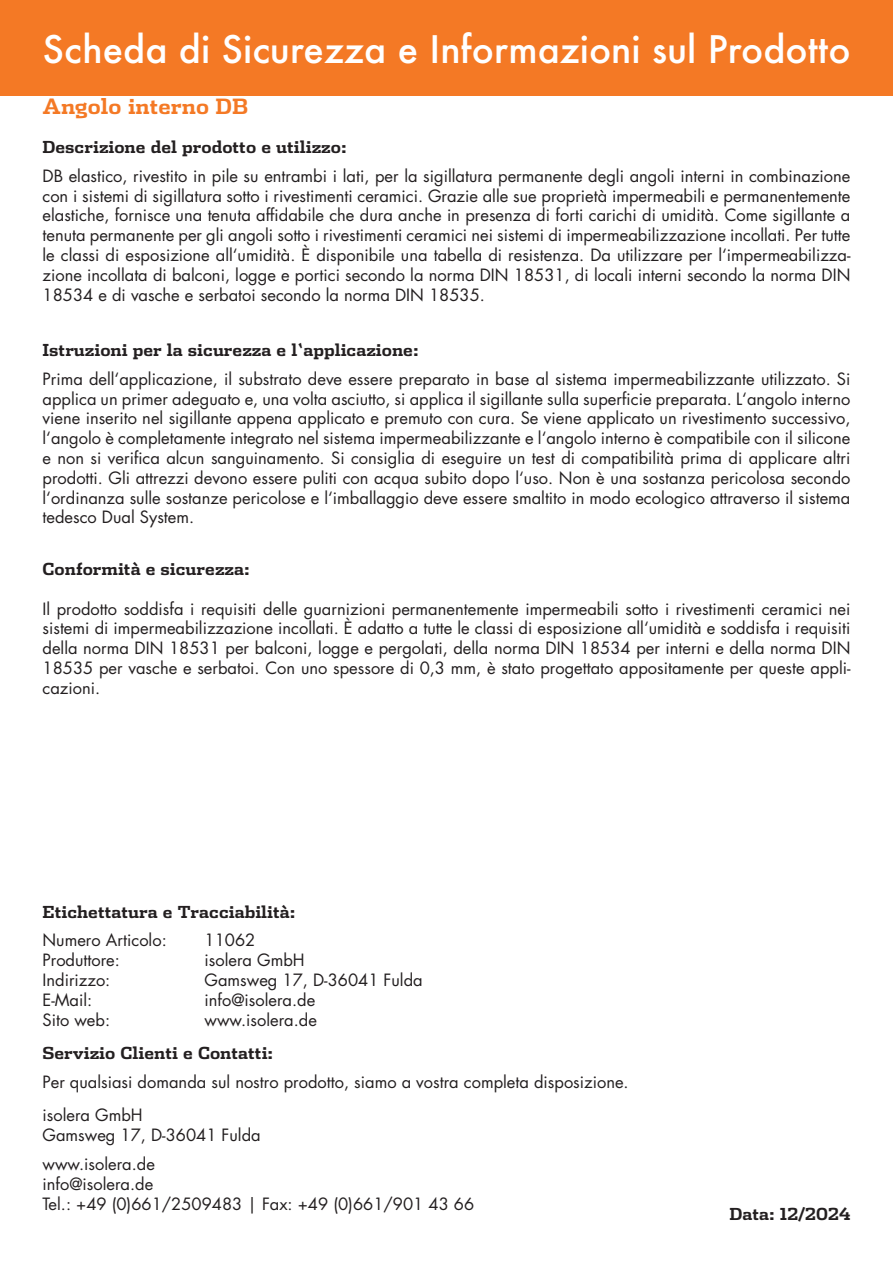
<style>
.page{position:relative;width:893px;height:1263px;background:#fff}
.page>*{position:absolute;margin:0;border:0;box-sizing:border-box;transform-origin:0 0}
.t1{font:500 36.9px "Futura";color:#fff}
.t2{font:700 21px "Dispatch";color:#f47925}
.t3{font:16.5px/19.8px "Futura Std";color:#231f20;text-align:justify}
.t4{font:700 16.5px "Dispatch";color:#231f20}
</style>
<div class="page">
<div style="left:0;top:0;width:893px;height:96px;background:#f47925"></div>
<h1 class="t1" style="left:43px;top:24px;width:809px">Scheda di Sicurezza e Informazioni sul Prodotto</h1>
<p class="t2" style="left:43px;top:92px;width:207px">Angolo interno DB</p>
<p class="t4" style="left:43px;top:135px;width:306px">Descrizione del prodotto e utilizzo:</p>
<p class="t3" style="left:43px;top:166px;width:809px">DB elastico, rivestito in pile su entrambi i lati, per la sigillatura permanente degli angoli interni in combinazione con i sistemi di sigillatura sotto i rivestimenti ceramici. Grazie alle sue proprietà impermeabili e permanentemente elastiche, fornisce una tenuta affidabile che dura anche in presenza di forti carichi di umidità. Come sigillante a tenuta permanente per gli angoli sotto i rivestimenti ceramici nei sistemi di impermeabilizzazione incollati. Per tutte le classi di esposizione all‘umidità. È disponibile una tabella di resistenza. Da utilizzare per l‘impermeabilizza&shy;zione incollata di balconi, logge e portici secondo la norma DIN 18531, di locali interni secondo la norma DIN 18534 e di vasche e serbatoi secondo la norma DIN 18535.</p>
<p class="t4" style="left:43px;top:338px;width:378px">Istruzioni per la sicurezza e l‘applicazione:</p>
<p class="t3" style="left:43px;top:369px;width:809px">Prima dell‘applicazione, il substrato deve essere preparato in base al sistema impermeabilizzante utilizzato. Si applica un primer adeguato e, una volta asciutto, si applica il sigillante sulla superficie preparata. L‘angolo interno viene inserito nel sigillante appena applicato e premuto con cura. Se viene applicato un rivestimento successivo, l‘angolo è completamente integrato nel sistema impermeabilizzante e l‘angolo interno è compatibile con il silicone e non si verifica alcun sanguinamento. Si consiglia di eseguire un test di compatibilità prima di applicare altri prodotti. Gli attrezzi devono essere puliti con acqua subito dopo l‘uso. Non è una sostanza pericolosa secondo l‘ordinanza sulle sostanze pericolose e l‘imballaggio deve essere smaltito in modo ecologico attraverso il sistema tedesco Dual System.</p>
<p class="t4" style="left:43px;top:557px;width:209px">Conformità e sicurezza:</p>
<p class="t3" style="left:43px;top:599px;width:809px">Il prodotto soddisfa i requisiti delle guarnizioni permanentemente impermeabili sotto i rivestimenti ceramici nei sistemi di impermeabilizzazione incollati. È adatto a tutte le classi di esposizione all‘umidità e soddisfa i requisiti della norma DIN 18531 per balconi, logge e pergolati, della norma DIN 18534 per interni e della norma DIN 18535 per vasche e serbatoi. Con uno spessore di 0,3 mm, è stato progettato appositamente per queste appli&shy;cazioni.</p>
<p class="t4" style="left:43px;top:900px;width:255px">Etichettatura e Tracciabilità:</p>
<p class="t3" style="left:43px;top:931px;width:126px">Numero Articolo:</p>
<p class="t3" style="left:205px;top:931px;width:52px">11062</p>
<p class="t3" style="left:43px;top:950px;width:79px">Produttore:</p>
<p class="t3" style="left:205px;top:950px;width:102px">isolera GmbH</p>
<p class="t3" style="left:43px;top:970px;width:69px">Indirizzo:</p>
<p class="t3" style="left:205px;top:970px;width:220px">Gamsweg 17, D-36041 Fulda</p>
<p class="t3" style="left:43px;top:990px;width:51px">E-Mail:</p>
<p class="t3" style="left:205px;top:990px;width:112px">info@isolera.de</p>
<p class="t3" style="left:43px;top:1010px;width:69px">Sito web:</p>
<p class="t3" style="left:205px;top:1010px;width:114px">www.isolera.de</p>
<p class="t4" style="left:43px;top:1042px;width:232px">Servizio Clienti e Contatti:</p>
<p class="t3" style="left:43px;top:1065px;width:588px;line-height:33.5px">Per qualsiasi domanda sul nostro prodotto, siamo a vostra completa disposizione. isolera GmbH</p>
<p class="t3" style="left:43px;top:1121px;width:220px;line-height:28.8px">Gamsweg 17, D-36041 Fulda www.isolera.de</p>
<p class="t3" style="left:43px;top:1174px;width:433px">info@isolera.de<br>Tel.: +49 (0)661/2509483 | Fax: +49 (0)661/901 43 66</p>
<p class="t4" style="left:729px;top:1203px;width:122px">Data: 12/2024</p>
</div>
